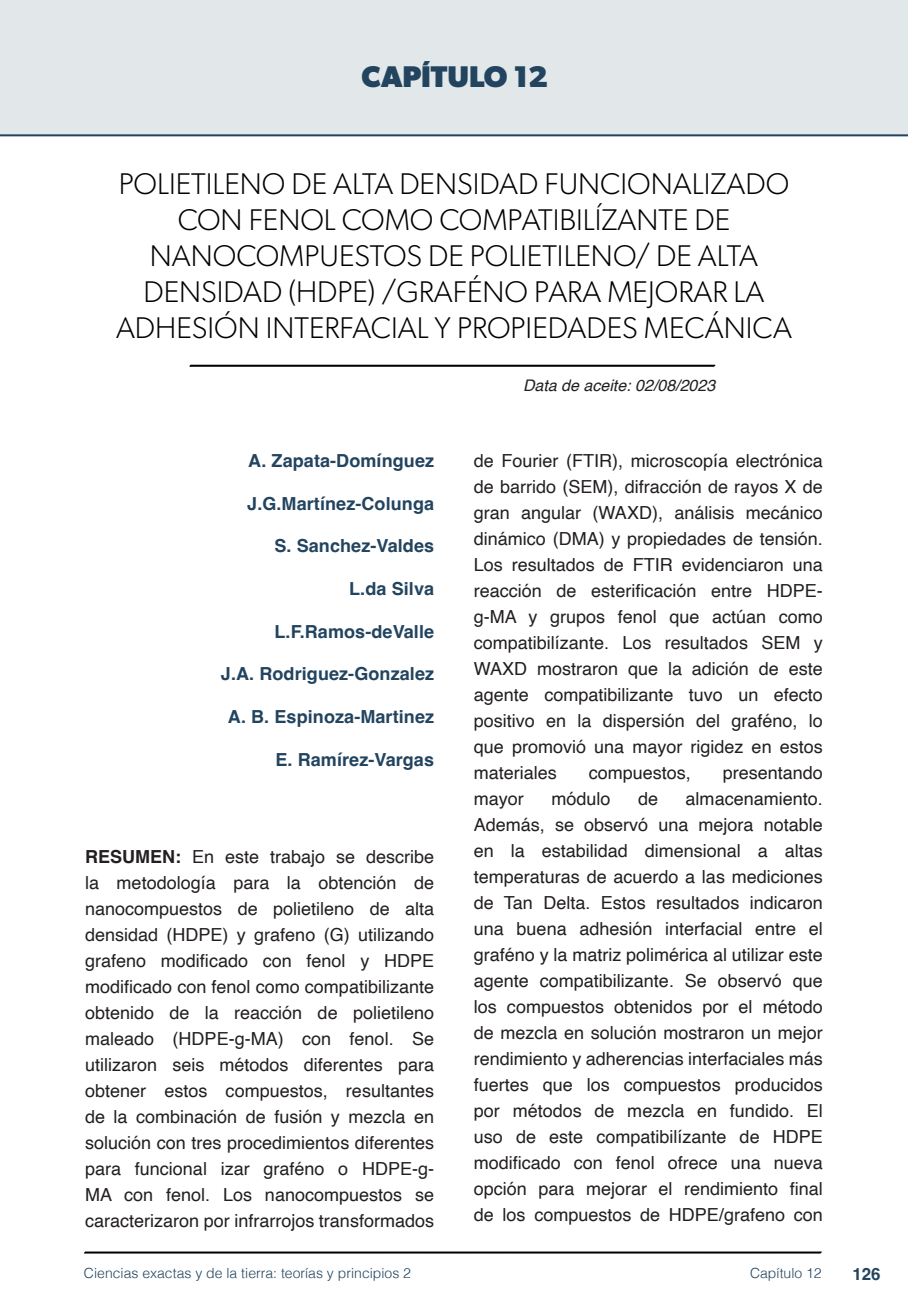
<style>
.page{position:relative;width:908px;height:1304px;background:#fff}
.page>*{position:absolute;margin:0;border:0;box-sizing:border-box;transform-origin:0 0}
.nome_artigos{font:300 30px/36px "Gibson";color:#000;text-align:center}
.capítulos{font:700 30px "Gibson";color:#23445f}
.Resumos_e_PC_TXT{font:18px/26px "Helvetica";color:#231f20;text-align:justify}
.nome_autores{font:700 18px "Helvetica";letter-spacing:.005em;color:#23445f}
.t1{font:700 16.8px "Helvetica";color:#23445f}
.data{font:italic 16px "Helvetica";color:#231f20}
.t2{font:300 14px "Helvetica";color:#23445f}
.s1{font-weight:700}
</style>
<div class="page">
<svg style="left:84px;top:1251px;width:737px;height:3px;background:#515151"></svg>
<div style="left:0;top:0;width:907px;height:136px;background:#e2e7e9"></div>
<svg style="left:189px;top:364px;width:526px;height:3px;background:#4f4f4f"></svg>
<div style="left:44px;top:72px;width:68px;height:61px;background:#e2e7e9"></div>
<p class="capítulos" style="left:361px;top:58px;width:188px">CAPÍTULO 12</p>
<p class="nome_artigos" style="left:116px;top:165px;width:677px">POLIETILENO DE ALTA DENSIDAD FUNCIONALIZADO CON FENOL COMO COMPATIBILÍZANTE DE NANOCOMPUESTOS DE POLIETILENO/ DE ALTA DENSIDAD (HDPE) /GRAFÉNO PARA MEJORAR LA ADHESIÓN INTERFACIAL Y PROPIEDADES MECÁNICA</p>
<p class="nome_autores" style="left:248px;top:450px;width:187px">A. Zapata-Domínguez</p>
<p class="nome_autores" style="left:247px;top:492px;width:188px">J.G.Martínez-Colunga</p>
<p class="nome_autores" style="left:274px;top:535px;width:161px">S. Sanchez-Valdes</p>
<p class="nome_autores" style="left:349px;top:578px;width:86px">L.da Silva</p>
<p class="nome_autores" style="left:274px;top:620px;width:161px">L.F.Ramos-deValle</p>
<p class="nome_autores" style="left:221px;top:663px;width:215px">J.A. Rodriguez-Gonzalez</p>
<p class="nome_autores" style="left:228px;top:706px;width:208px">A. B. Espinoza-Martinez</p>
<p class="nome_autores" style="left:275px;top:748px;width:160px">E. Ramírez-Vargas</p>
<p class="Resumos_e_PC_TXT" style="left:85px;top:844px;width:350px"><span class="s1">RESUMEN:</span> En este trabajo se describe la metodología para la obtención de nanocompuestos de polietileno de alta densidad (HDPE) y grafeno (G) utilizando grafeno modificado con fenol y HDPE modificado con fenol como compatibilizante obtenido de la reacción de polietileno maleado (HDPE-g-MA) con fenol. Se utilizaron seis métodos diferentes para obtener estos compuestos, resultantes de la combinación de fusión y mezcla en solución con tres procedimientos diferentes para funcional izar graféno o HDPE-g-MA con fenol. Los nanocompuestos se caracterizaron por infrarrojos transformados</p>
<p class="data" style="left:523px;top:373px;width:194px">Data de aceite: 02/08/2023</p>
<p class="Resumos_e_PC_TXT" style="left:473px;top:448px;width:350px">de Fourier (FTIR), microscopía electrónica de barrido (SEM), difracción de rayos X de gran angular (WAXD), análisis mecánico dinámico (DMA) y propiedades de tensión.<br>Los resultados de FTIR evidenciaron una reacción de esterificación entre HDPE&shy;g-MA y grupos fenol que actúan como compatibilízante. Los resultados SEM y WAXD mostraron que la adición de este agente compatibilizante tuvo un efecto positivo en la dispersión del graféno, lo que promovió una mayor rigidez en estos materiales</p>
<p class="Resumos_e_PC_TXT" style="left:588px;top:760px;width:104px">compuestos,</p>
<p class="Resumos_e_PC_TXT" style="left:722px;top:760px;width:102px">presentando</p>
<p class="Resumos_e_PC_TXT" style="left:473px;top:786px;width:52px">mayor</p>
<p class="Resumos_e_PC_TXT" style="left:551px;top:786px;width:61px">módulo</p>
<p class="Resumos_e_PC_TXT" style="left:637px;top:786px;width:22px">de</p>
<p class="Resumos_e_PC_TXT" style="left:473px;top:786px;width:350px;text-indent:212px">almacenamiento.<br>Además, se observó una mejora notable en la estabilidad dimensional a altas temperaturas de acuerdo a las mediciones de Tan Delta. Estos resultados indicaron una buena adhesión interfacial entre el graféno y la matriz polimérica al utilizar este agente compatibilizante. Se observó que los compuestos obtenidos por el método de mezcla en solución mostraron un mejor rendimiento y adherencias interfaciales más fuertes que los compuestos producidos por métodos de mezcla en fundido. El uso de este compatibilízante de HDPE modificado con fenol ofrece una nueva opción para mejorar el rendimiento final de los compuestos de HDPE/grafeno con</p>
<p class="t2" style="left:84px;top:1261px;width:328px">Ciencias exactas y de la tierra: teorías y principios 2</p>
<p class="t2" style="left:749px;top:1261px;width:73px">Capítulo 12</p>
<p class="t1" style="left:851px;top:1264px;width:30px">126</p>
</div>
